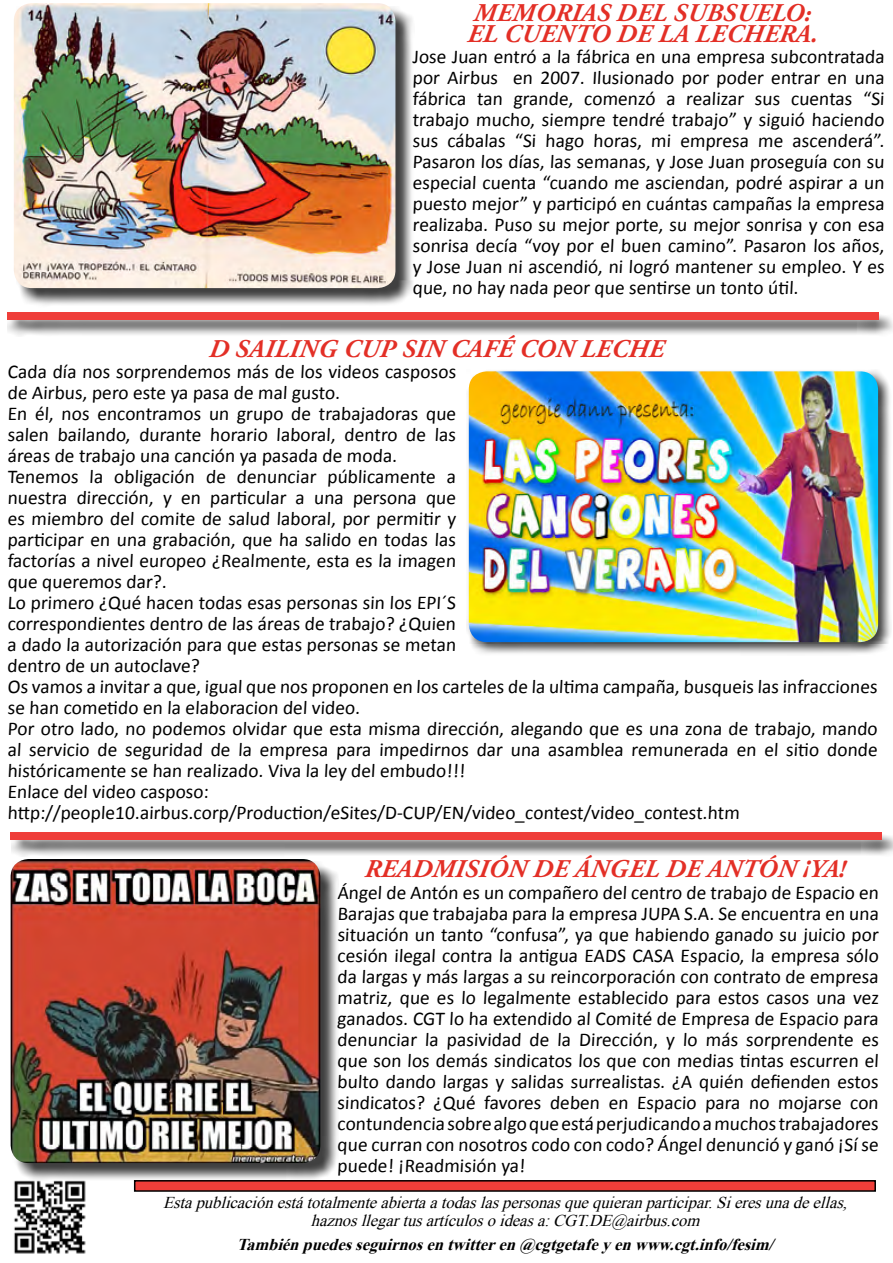
<style>
.page{position:relative;width:893px;height:1263px;background:#fff}
.page>*{position:absolute;margin:0;border:0;box-sizing:border-box;transform-origin:0 0}
.t1{font:italic 700 25.5px/21px "Adobe Garamond Pro";letter-spacing:.015em;color:#e32f26}
.t2{font:19.5px/21px "Calibri";color:#000;text-align:justify}
.t3{font:italic 16.5px/18px "Times New Roman";color:#000;text-align:center}
.t4{font:italic 700 16.5px "Times New Roman";color:#000}
</style>
<div class="page">
<div style="left:135px;top:1181px;width:740px;height:10px;background:#ef3e39"></div>
<div style="left:134px;top:1180px;width:742px;height:12px;border:2px solid #000"></div>
<img style="left:14px;top:1182px;width:72px;height:72px">
<div style="left:7px;top:313px;width:886px;height:24px;background:#000;opacity:.75"></div>
<div style="left:7px;top:312px;width:871px;height:8px;background:#ef3e3a"></div>
<div style="left:13px;top:861px;width:326px;height:321px;background:#000;opacity:.75"></div>
<img style="left:11px;top:859px;width:309px;height:304px">
<div style="left:11px;top:833px;width:882px;height:24px;background:#000;opacity:.75"></div>
<div style="left:11px;top:832px;width:871px;height:8px;background:#ef3e3a"></div>
<div style="left:16px;top:6px;width:398px;height:301px;background:#000;opacity:.75"></div>
<img style="left:14px;top:3px;width:381px;height:285px">
<div style="left:466px;top:369px;width:426px;height:287px;background:#000;opacity:.75"></div>
<img style="left:469px;top:371px;width:409px;height:271px">
<h1 class="t1" style="left:467px;top:3px;width:353px">MEMORIA S DEL SUB SUELO:<br>EL CUENTO DE LA LECHERA.</h1>
<p class="t2" style="left:412px;top:46px;width:475px">Jose Juan entró a la fábrica en una empresa subcontratada por Airbus en 2007. Ilusionado por poder entrar en una fábrica tan grande, comenzó a realizar sus cuentas “Si trabajo mucho, siempre tendré trabajo” y siguió haciendo sus cábalas “Si hago horas, mi empresa me ascenderá”.<br>Pasaron los días, las semanas, y Jose Juan proseguía con su especial cuenta “cuando me asciendan, podré aspirar a un puesto mejor” y participó en cuántas campañas la empresa realizaba. Puso su mejor porte, su mejor sonrisa y con esa sonrisa decía “voy por el buen camino”. Pasaron los años, y Jose Juan ni ascendió, ni logró mantener su empleo. Y es que, no hay nada peor que sentirse un tonto útil.</p>
<h1 class="t1" style="left:209px;top:339px;width:440px">D SAILING CUP SIN CAFÉ CON LECHE</h1>
<p class="t2" style="left:7px;top:361px;width:873px;text-align:left">Cada día nos sorprendemos más de los videos casposos<br>de Airbus, pero este ya pasa de mal gusto.<br>En él, nos encontramos un grupo de trabajadoras que<br>salen bailando, durante horario laboral, dentro de las<br>áreas de trabajo una canción ya pasada de moda.<br>Tenemos la obligación de denunciar públicamente a<br>nuestra dirección, y en particular a una persona que<br>es miembro del comite de salud laboral, por permitir y<br>participar en una grabación, que ha salido en todas las<br>factorías a nivel europeo ¿Realmente, esta es la imagen<br>que queremos dar?.<br>Lo primero ¿Qué hacen todas esas personas sin los EPI´S<br>correspondientes dentro de las áreas de trabajo? ¿Quien<br>a dado la autorización para que estas personas se metan<br>dentro de un autoclave?<br>Os vamos a invitar a que, igual que nos proponen en los carteles de la ultima campaña, busqueis las infracciones se han cometido en la elaboracion del video.<br>Por otro lado, no podemos olvidar que esta misma dirección, alegando que es una zona de trabajo, mando al servicio de seguridad de la empresa para impedirnos dar una asamblea remunerada en el sitio donde históricamente se han realizado. Viva la ley del embudo!!!<br>Enlace del video casposo: http://people10.airbus.corp/Production/eSites/D-CUP/EN/video_contest/video_contest.htm</p>
<h1 class="t1" style="left:364px;top:859px;width:482px">READMISIÓN DE ÁNGEL DE ANTÓN ¡YA!</h1>
<p class="t2" style="left:337px;top:881px;width:544px">Ángel de Antón es un compañero del centro de trabajo de Espacio en Barajas que trabajaba para la empresa JUPA S.A. Se encuentra en una situación un tanto “confusa”, ya que habiendo ganado su juicio por cesión ilegal contra la antigua EADS CASA Espacio, la empresa sólo da largas y más largas a su reincorporación con contrato de empresa matriz, que es lo legalmente establecido para estos casos una vez ganados. CGT lo ha extendido al Comité de Empresa de Espacio para denunciar la pasividad de la Dirección, y lo más sorprendente es que son los demás sindicatos los que con medias tintas escurren el bulto dando largas y salidas surrealistas. ¿A quién defienden estos sindicatos? ¿Qué favores deben en Espacio para no mojarse con contundencia sobre algo que está perjudicando a muchos trabajadores que curran con nosotros codo con codo? Ángel denunció y ganó ¡Sí se puede! ¡Readmisión ya!</p>
<p class="t3" style="left:163px;top:1193px;width:691px">Estapublicaciónestátotalmenteabiertaatodaslaspersonasquequieranparticipar.Sieresunadeellas, haznosllegartusartículosoideasa:CGT.DE@airbus.com</p>
<p class="t4" style="left:237px;top:1233px;width:544px">Tambiénpuedesseguirnosentwitteren@cgtgetafeyenwww.cgt.info/fesim/</p>
</div>
